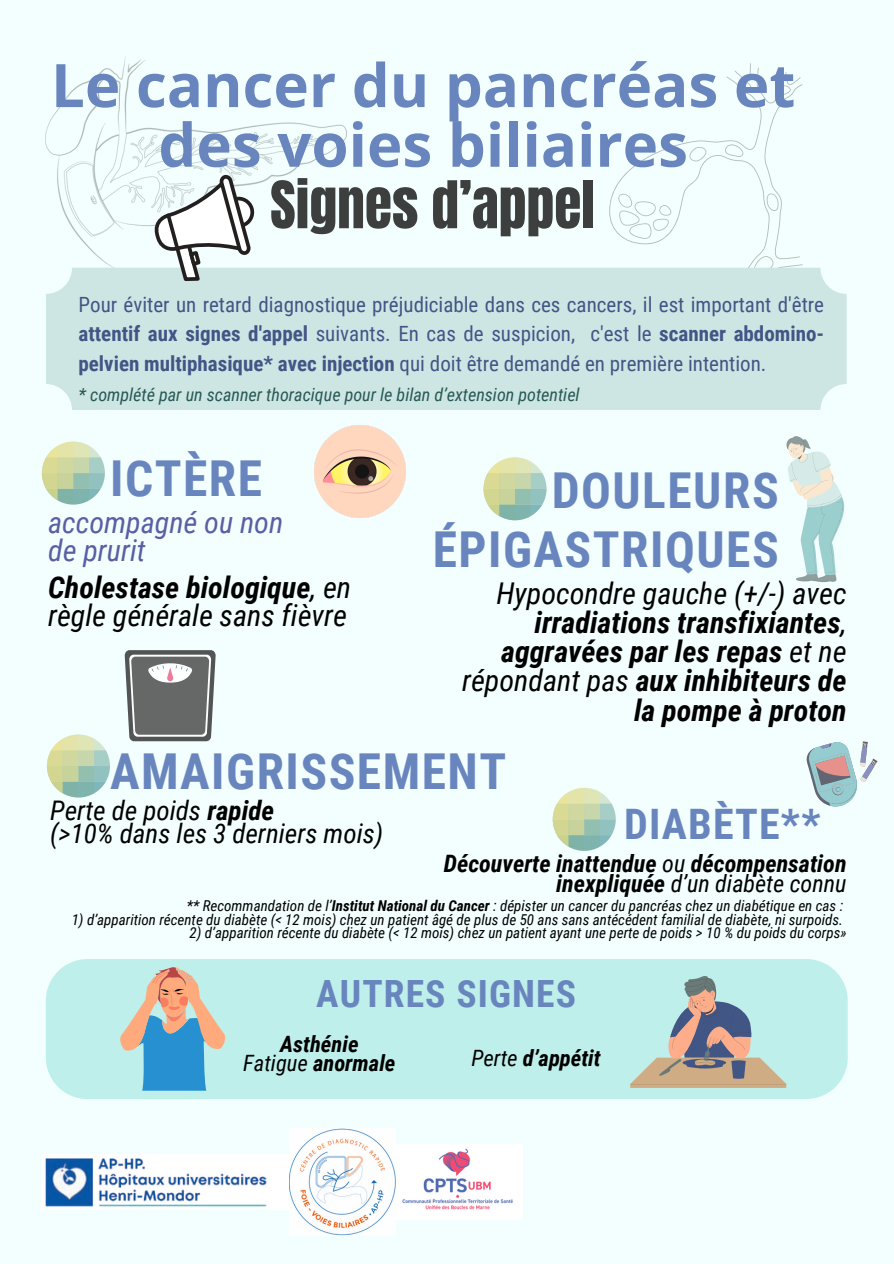
<style>
.page{position:relative;width:894px;height:1264px;background:#fff}
.page>*{position:absolute;margin:0;border:0;box-sizing:border-box;transform-origin:0 0}
.t1{font:700 60px/59.7px "Open Sans";color:#6885be;text-align:center}
.t2{font:55.5px "Anton";color:#3d3f3f}
.t3{font:700 49.5px/58.5px "Roboto Condensed";letter-spacing:.03em;color:#6885be;text-align:right}
.t4{font:700 42px "Roboto Condensed";letter-spacing:.03em;color:#6885be}
.t5{font:700 37.5px "Roboto Condensed";letter-spacing:.03em;color:#6885be}
.t6{font:italic 700 30px/29.2px "Roboto Condensed";color:#000;text-align:right}
.t7{font:italic 30px/28.2px "Roboto Condensed";color:#000}
.t8{font:italic 30px/28.2px "Roboto Condensed";color:#5a5ea3}
.t9{font:italic 27px "Roboto Condensed";color:#000}
.t10{font:italic 700 24px/20.2px "Roboto Condensed";color:#000;text-align:right}
.t11{font:italic 700 22.5px "Roboto Condensed";color:#000}
.t12{font:21px/29.2px "Roboto Condensed";color:#425686;text-align:justify}
.t13{font:italic 18px "Roboto Condensed";color:#275954}
.t14{font:italic 15px "Roboto Condensed";color:#000}
.s1{font-weight:700}
.s2{font-weight:400}
</style>
<div class="page">
<div style="left:0;top:0;width:893px;height:1263px;background:#f2fffe"></div>
<svg style="left:609px;top:63px;width:193px;height:205px"></svg>
<img style="left:46px;top:57px;width:300px;height:211px">
<div style="left:46px;top:268px;width:800px;height:142px;background:#cee6e3;border-radius:26px"></div>
<div style="left:46px;top:959px;width:801px;height:140px;background:#beefea"></div>
<svg style="left:119px;top:966px;width:108px;height:124px;background:#a0bcc2"></svg>
<svg style="left:630px;top:975px;width:156px;height:112px;background:#b1beb7"></svg>
<svg style="left:124px;top:650px;width:92px;height:91px"></svg>
<svg style="left:806px;top:741px;width:71px;height:65px"></svg>
<svg style="left:786px;top:436px;width:59px;height:146px"></svg>
<img style="left:314px;top:426px;width:92px;height:91px">
<svg style="left:483px;top:457px;width:63px;height:63px"></svg>
<svg style="left:152px;top:174px;width:104px;height:107px"></svg>
<svg style="left:42px;top:441px;width:63px;height:63px"></svg>
<svg style="left:47px;top:734px;width:63px;height:63px"></svg>
<svg style="left:552px;top:787px;width:63px;height:63px"></svg>
<img style="left:42px;top:1154px;width:247px;height:55px">
<img style="left:395px;top:1144px;width:127px;height:75px">
<img style="left:289px;top:1128px;width:106px;height:107px">
<p class="t1" style="left:51px;top:54px;width:745px">Le cancer du pancréas et des voies biliaires</p>
<h2 class="t2" style="left:270px;top:165px;width:326px">Signes d’appel</h2>
<p class="t12" style="left:78px;top:290px;width:746px">Pour éviter un retard diagnostique préjudiciable dans ces cancers, il est important d'être <span class="s1">attentif aux signes d'appel</span> suivants. En cas de suspicion, c'est le <span class="s1">scanner abdomino&shy;pelvien multiphasique* avec injection</span> qui doit être demandé en première intention.</p>
<p class="t13" style="left:78px;top:384px;width:502px">* complété par un scanner thoracique pour le bilan d’extension potentiel</p>
<p class="t3" style="left:110px;top:450px;width:153px">ICTÈRE</p>
<p class="t8" style="left:48px;top:508px;width:236px">accompagné ou non de prurit</p>
<h3 class="t7" style="left:48px;top:573px;width:304px"><span class="s1">Cholestase biologique</span>, en règle générale sans fièvre</h3>
<h1 class="t3" style="left:432px;top:462px;width:347px">DOULEURS<br>ÉPIGASTRIQUES</h1>
<p class="t6" style="left:462px;top:578px;width:386px"><span class="s2">Hypocondre gauche (+/-) avec </span>irradiations transfixiantes<span class="s2">, </span>aggravées par les repas <span class="s2">et ne répondant pas</span> aux inhibiteurs de la pompe à proton</p>
<h3 class="t3" style="left:110px;top:742px;width:397px">AMAIGRISSEMENT</h3>
<h6 class="t9" style="left:50px;top:794px;width:225px">Perte de poids <span class="s1">rapide</span></h6>
<h6 class="t9" style="left:50px;top:818px;width:334px">(&gt;10% dans les 3 derniers mois)</h6>
<p class="t4" style="left:624px;top:800px;width:197px">DIABÈTE**</p>
<h3 class="t10" style="left:443px;top:853px;width:404px">Découverte inattendue <span class="s2">ou</span> décompensation inexpliquée <span class="s2">d’un diabète connu</span></h3>
<p class="t14" style="left:187px;top:897px;width:657px">** Recommandation de l’<span class="s1">Institut National du Cancer</span> : dépister un cancer du pancréas chez un diabétique en cas :</p>
<p class="t14" style="left:72px;top:910px;width:772px">1) d’apparition récente du diabète (&lt; 12 mois) chez un patient âgé de plus de 50 ans sans antécédent familial de diabète, ni surpoids.</p>
<p class="t14" style="left:189px;top:924px;width:658px">2) d’apparition récente du diabète (&lt; 12 mois) chez un patient ayant une perte de poids &gt; 10 % du poids du corps»</p>
<p class="t5" style="left:316px;top:972px;width:261px">AUTRES SIGNES</p>
<p class="t11" style="left:280px;top:1031px;width:80px">Asthénie</p>
<p class="t11" style="left:243px;top:1050px;width:154px"><span class="s2">Fatigue</span> anormale</p>
<h6 class="t11" style="left:471px;top:1044px;width:131px"><span class="s2">Perte</span> d’appétit</h6>
</div>
